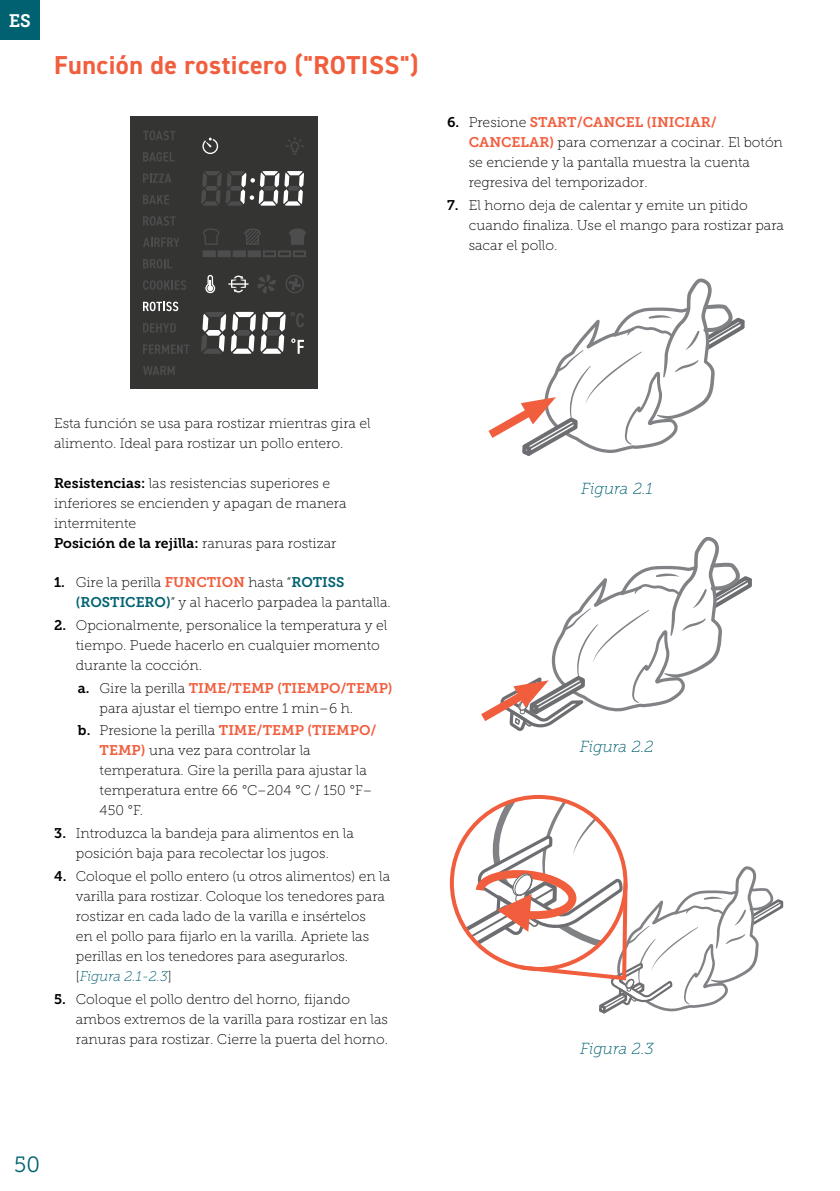
<style>
.page{position:relative;width:840px;height:1191px;background:#fff}
.page>*{position:absolute;margin:0;border:0;box-sizing:border-box;transform-origin:0 0}
.Sub_Header{font:700 26px "DIN2014";letter-spacing:.02em;color:#f15e3e}
.t1{font:22px "Museo Slab 300";color:#006271}
.t2{font:18px "Museo Slab 700";color:#fff}
.Support_Text{font:italic 16px "Museo Slab 100";color:#006271}
.Support_Text-2{font:14px/20px "Museo Slab 100";color:#000}
.Support_Text-3{font:14px "Museo Slab 700";color:#000}
.s1{font-family:"Museo Slab 700"}
.s2{font-family:"Museo Slab 700";color:#f15e3e}
.s3{font-family:"Museo Slab 100"}
.s4{font-family:"Museo Slab 700";color:#006271}
.s5{font-style:italic;color:#006271}
</style>
<div class="page">
<div style="left:0;top:0;width:40px;height:40px;background:#006271"></div>
<div style="left:130px;top:117px;width:187px;height:272px;background:#343433"></div>
<svg style="left:244px;top:228px;width:17px;height:17px"></svg>
<svg style="left:205px;top:275px;width:10px;height:18px"></svg>
<svg style="left:201px;top:171px;width:103px;height:35px"></svg>
<svg style="left:201px;top:312px;width:103px;height:42px"></svg>
<div style="left:202px;top:250px;width:14px;height:7px;background:#4e4d4d;border:2px solid #4e4d4d"></div>
<div style="left:217px;top:250px;width:14px;height:7px;background:#4e4d4d;border:2px solid #4e4d4d"></div>
<div style="left:232px;top:250px;width:14px;height:7px;background:#4e4d4d;border:2px solid #4e4d4d"></div>
<div style="left:247px;top:250px;width:14px;height:7px;background:#4e4d4d;border:2px solid #4e4d4d"></div>
<div style="left:262px;top:250px;width:14px;height:7px;border:2px solid #4e4d4d"></div>
<div style="left:277px;top:250px;width:14px;height:7px;border:2px solid #4e4d4d"></div>
<div style="left:292px;top:250px;width:14px;height:7px;border:2px solid #4e4d4d"></div>
<svg style="left:203px;top:228px;width:16px;height:17px"></svg>
<svg style="left:289px;top:228px;width:16px;height:17px"></svg>
<svg style="left:202px;top:137px;width:16px;height:17px"></svg>
<svg style="left:286px;top:137px;width:18px;height:18px"></svg>
<hr style="left:228px;top:283px;width:20px;height:2px;background:#fff">
<svg style="left:231px;top:275px;width:15px;height:17px"></svg>
<svg style="left:285px;top:275px;width:19px;height:18px"></svg>
<svg style="left:257px;top:275px;width:19px;height:19px"></svg>
<svg style="left:143px;top:131px;width:32px;height:9px"></svg>
<svg style="left:143px;top:152px;width:31px;height:10px"></svg>
<svg style="left:143px;top:173px;width:28px;height:10px"></svg>
<svg style="left:143px;top:195px;width:26px;height:9px"></svg>
<svg style="left:143px;top:216px;width:33px;height:10px"></svg>
<svg style="left:143px;top:238px;width:36px;height:9px"></svg>
<svg style="left:143px;top:259px;width:29px;height:9px"></svg>
<svg style="left:143px;top:280px;width:43px;height:10px"></svg>
<svg style="left:143px;top:302px;width:35px;height:9px"></svg>
<svg style="left:143px;top:323px;width:33px;height:9px"></svg>
<svg style="left:143px;top:344px;width:46px;height:10px"></svg>
<svg style="left:143px;top:366px;width:31px;height:9px"></svg>
<svg style="left:488px;top:278px;width:257px;height:178px"></svg>
<svg style="left:451px;top:537px;width:333px;height:477px"></svg>
<p class="t2" style="left:9px;top:10px;width:24px">ES</p>
<p class="Sub_Header" style="left:54px;top:48px;width:365px">Función de rosticero ("ROTISS")</p>
<p class="Support_Text-2" style="left:468px;top:113px;width:315px;text-indent:-22px"><span class="s1">6.</span> Presione <span class="s2">START/CANCEL (INICIAR/ CANCELAR)</span> para comenzar a cocinar. El botón se enciende y la pantalla muestra la cuenta regresiva del temporizador.</p>
<p class="Support_Text-2" style="left:468px;top:195px;width:317px;text-indent:-22px"><span class="s1">7.</span> El horno deja de calentar y emite un pitido cuando finaliza. Use el mango para rostizar para sacar el pollo.</p>
<p class="Support_Text-2" style="left:54px;top:413px;width:318px">Esta función se usa para rostizar mientras gira el alimento. Ideal para rostizar un pollo entero.</p>
<p class="Support_Text-2" style="left:54px;top:473px;width:294px"><span class="s1">Resistencias:</span> las resistencias superiores e inferiores se encienden y apagan de manera intermitente</p>
<p class="Support_Text-3" style="left:54px;top:535px;width:284px">Posición de la rejilla: <span class="s3">ranuras para rostizar</span></p>
<p class="Support_Text-2" style="left:76px;top:572px;width:316px;text-indent:-22px"><span class="s1">1.</span> Gire la perilla <span class="s2">FUNCTION</span> hasta “<span class="s4">ROTISS (ROSTICERO)</span>” y al hacerlo parpadea la pantalla.</p>
<p class="Support_Text-2" style="left:76px;top:615px;width:313px;text-indent:-22px"><span class="s1">2.</span> Opcionalmente, personalice la temperatura y el tiempo. Puede hacerlo en cualquier momento durante la cocción.</p>
<p class="Support_Text-2" style="left:100px;top:678px;width:294px;text-indent:-22px"><span class="s1">a.</span> Gire la perilla <span class="s2">TIME/TEMP (TIEMPO/TEMP) </span>para ajustar el tiempo entre 1 min–6 h.</p>
<p class="Support_Text-2" style="left:100px;top:720px;width:278px;text-indent:-22px"><span class="s1">b.</span> Presione la perilla <span class="s2">TIME/TEMP (TIEMPO/<br>TEMP)</span> una vez para controlar la temperatura. Gire la perilla para ajustar la temperatura entre 66 °C–204 °C / 150 °F–<br>450 °F.</p>
<p class="Support_Text-2" style="left:54px;top:823px;width:301px;text-align:center"><span class="s1">3.</span> Introduzca la bandeja para alimentos en la posición baja para recolectar los jugos.</p>
<p class="Support_Text-2" style="left:76px;top:866px;width:316px;text-indent:-22px"><span class="s1">4.</span> Coloque el pollo entero (u otros alimentos) en la varilla para rostizar. Coloque los tenedores para rostizar en cada lado de la varilla e insértelos<br>en el pollo para fijarlo en la varilla. Apriete las perillas en los tenedores para asegurarlos. [<span class="s5">Figura 2.1-2.3</span>]</p>
<p class="Support_Text-2" style="left:76px;top:989px;width:314px;text-indent:-22px"><span class="s1">5.</span> Coloque el pollo dentro del horno, fijando ambos extremos de la varilla para rostizar en las ranuras para rostizar. Cierre la puerta del horno.</p>
<h2 class="t1" style="left:14px;top:1152px;width:27px">50</h2>
<p class="Support_Text" style="left:581px;top:480px;width:73px">Figura 2.1</p>
<p class="Support_Text" style="left:579px;top:738px;width:75px">Figura 2.2</p>
<p class="Support_Text" style="left:580px;top:1039px;width:75px">Figura 2.3</p>
</div>
